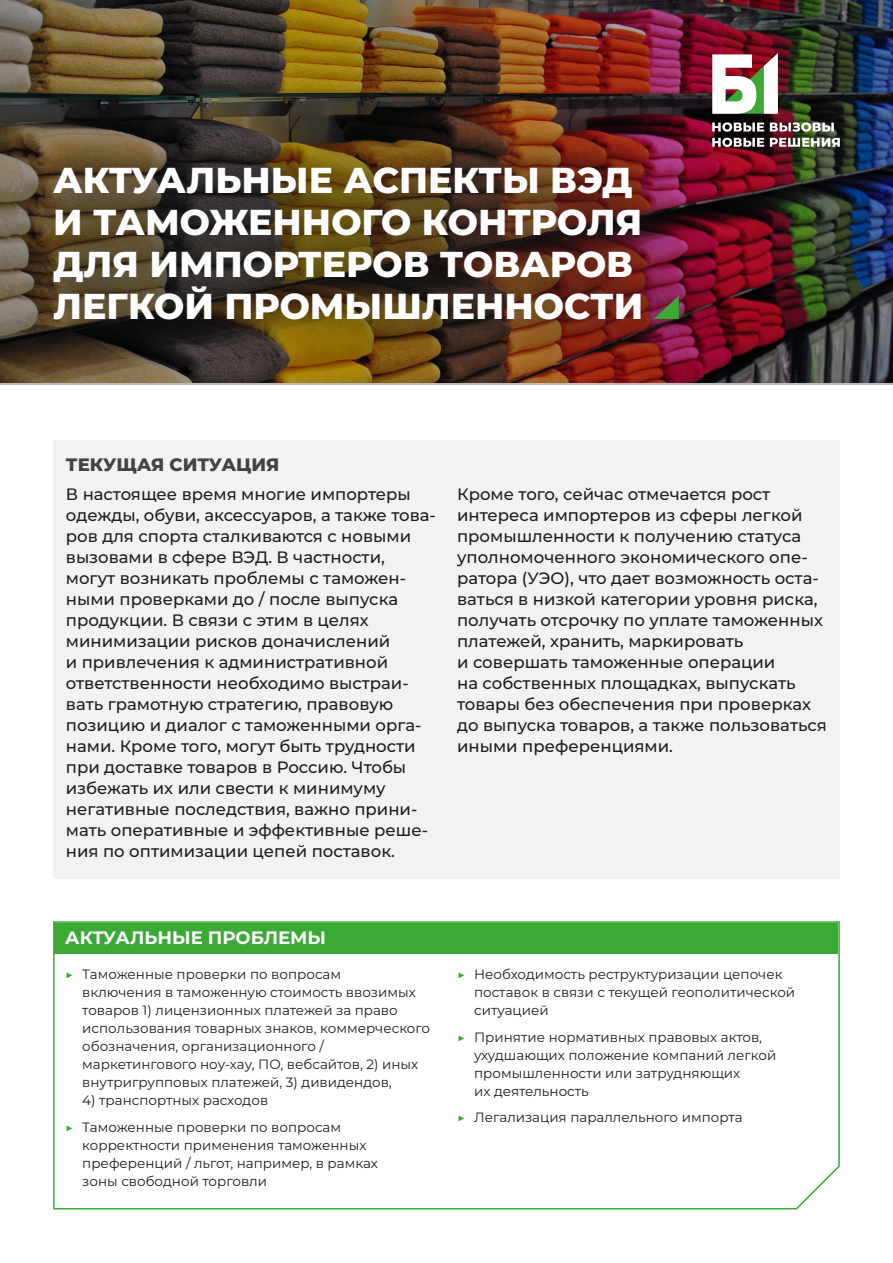
<style>
.page{position:relative;width:893px;height:1263px;background:#fff}
.page>*{position:absolute;margin:0;border:0;box-sizing:border-box;transform-origin:0 0}
.t1{font:800 36px/42px "Montserrat";color:#fff}
.t2{font:700 18px "Montserrat";color:#fff}
.t3{font:800 18px "Montserrat";color:#424343}
.t4{font:500 16.5px/21px "Montserrat";color:#1d1d1b}
.t5{font:13.5px/18px "Montserrat";color:#1d1d1b}
.s1{color:#3aaa35}
</style>
<div class="page">
<img style="left:0;top:0;width:893px;height:385px">
<svg style="left:725px;top:122px;width:39px;height:10px"></svg>
<svg style="left:770px;top:122px;width:64px;height:10px"></svg>
<svg style="left:725px;top:138px;width:39px;height:9px"></svg>
<svg style="left:770px;top:138px;width:70px;height:9px"></svg>
<svg style="left:712px;top:53px;width:66px;height:61px"></svg>
<div style="left:9px;top:121px;width:716px;height:245px;background:#1d1d1b;opacity:.75"></div>
<svg style="left:654px;top:296px;width:25px;height:23px"></svg>
<div style="left:53px;top:441px;width:787px;height:438px;background:#f2f2f2"></div>
<svg style="left:53px;top:921px;width:787px;height:289px"></svg>
<h1 class="t1" style="left:53px;top:157px;width:592px">АКТУАЛЬНЫЕ АСПЕКТЫ ВЭД<br>И ТАМОЖЕННОГО КОНТРОЛЯ<br>ДЛЯ ИМПОРТЕРОВ ТОВАРОВ<br>ЛЕГКОЙ ПРОМЫШЛЕННОСТИ</h1>
<p class="t3" style="left:66px;top:451px;width:215px">ТЕКУЩАЯ СИТУАЦИЯ</p>
<p class="t4" style="left:66px;top:483px;width:371px">В настоящее время многие импортеры одежды, обуви, аксессуаров, а также това&shy;ров для спорта сталкиваются с новыми вызовами в сфере ВЭД. В частности, могут возникать проблемы с таможен&shy;ными проверками до / после выпуска продукции. В связи с этим в целях минимизации рисков доначислений<br>и привлечения к административной ответственности необходимо выстраи&shy;вать грамотную стратегию, правовую позицию и диалог с таможенными орга&shy;нами. Кроме того, могут быть трудности при доставке товаров в Россию. Чтобы избежать их или свести к минимуму негативные последствия, важно прини&shy;мать оперативные и эффективные реше&shy;ния по оптимизации цепей поставок.</p>
<p class="t4" style="left:457px;top:483px;width:371px">Кроме того, сейчас отмечается рост интереса импортеров из сферы легкой промышленности к получению статуса уполномоченного экономического опе&shy;ратора (УЭО), что дает возможность оста&shy;ваться в низкой категории уровня риска, получать отсрочку по уплате таможенных платежей, хранить, маркировать<br>и совершать таможенные операции<br>на собственных площадках, выпускать товары без обеспечения при проверках до выпуска товаров, а также пользоваться иными преференциями.</p>
<p class="t2" style="left:65px;top:925px;width:262px">АКТУАЛЬНЫЕ ПРОБЛЕМЫ</p>
<p class="t5" style="left:82px;top:965px;width:349px;text-indent:-17px"><span class="s1">▶</span> Таможенные проверки по вопросам<br>включения в таможенную стоимость ввозимых товаров 1) лицензионных платежей за право использования товарных знаков, коммерческого обозначения, организационного / маркетингового ноу-хау, ПО, вебсайтов, 2) иных внутригрупповых платежей, 3) дивидендов,</p>
<p class="t5" style="left:65px;top:1087px;width:277px;line-height:26.5px;text-indent:17px">4) транспортных расходов<br><span class="s1">▶</span> Таможенные проверки по вопросам</p>
<p class="t5" style="left:82px;top:1136px;width:297px">корректности применения таможенных преференций / льгот, например, в рамках зоны свободной торговли</p>
<p class="t5" style="left:474px;top:965px;width:323px;text-indent:-17px"><span class="s1">▶</span> Необходимость реструктуризации цепочек поставок в связи с текущей геополитической ситуацией</p>
<p class="t5" style="left:474px;top:1028px;width:304px;text-indent:-17px"><span class="s1">▶</span> Принятие нормативных правовых актов, ухудшающих положение компаний легкой промышленности или затрудняющих<br>их деятельность</p>
<p class="t5" style="left:457px;top:1108px;width:287px"><span class="s1">▶</span> Легализация параллельного импорта</p>
</div>
